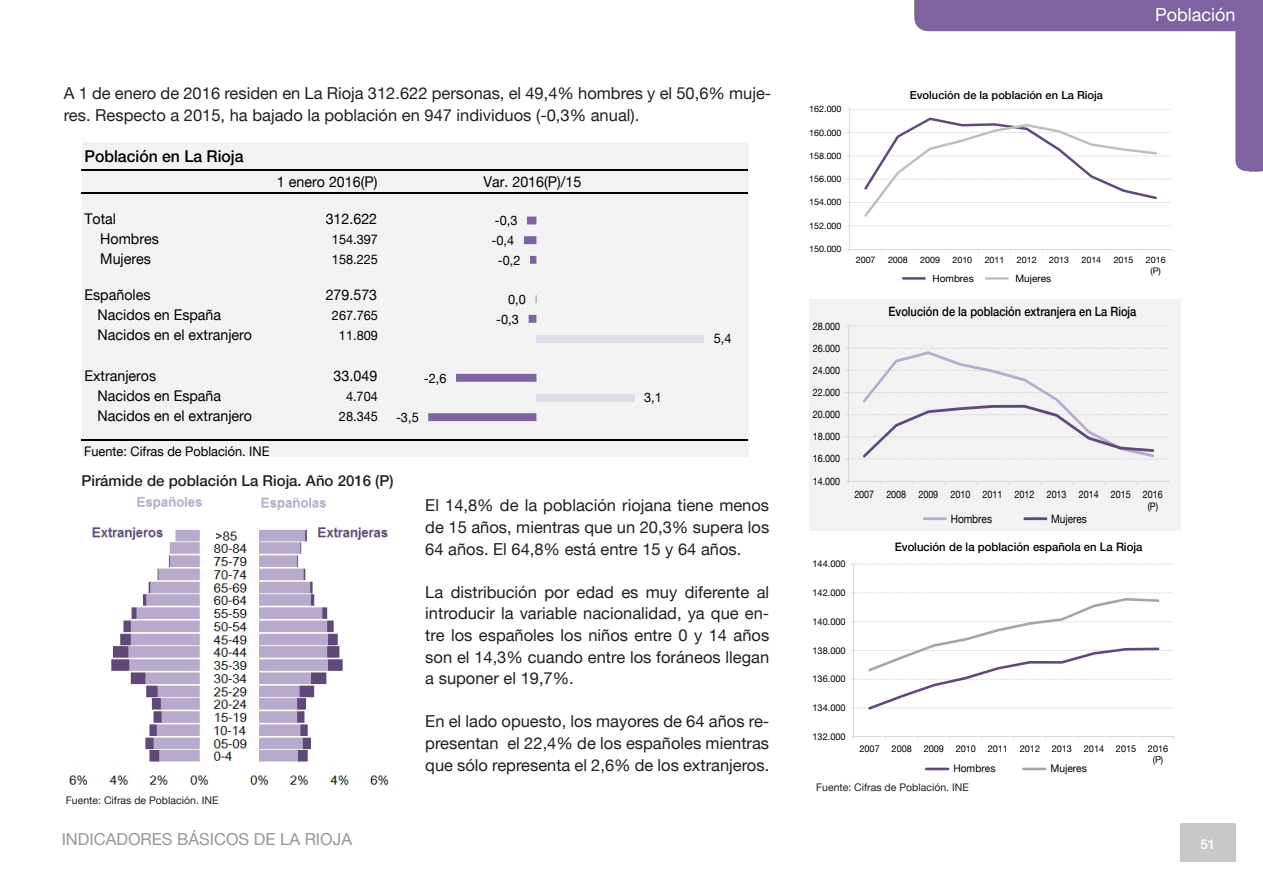
<style>
.page{position:relative;width:1263px;height:893px;background:#fff}
.page>*{position:absolute;margin:0;border:0;box-sizing:border-box;transform-origin:0 0}
.t1{font:18px "Helvetica Neue LT";color:#fff}
.texto_diseño_simplif{font:16.5px/21.6px "Helvetica Neue LT";color:#231f20;text-align:justify}
.t2{font:16.5px "Helvetica Neue LT";color:#969696}
.t3{font:500 16.35px "Helvetica Neue LT";color:#000}
.titulos_graficos_sim{font:500 15px "Helvetica Neue LT";color:#231f20}
.t4{font:14.7px "Helvetica Neue LT";color:#000}
.t5{font:500 13.5px "Helvetica Neue LT";color:#fff}
.t6{font:13.2px/19.6px "Helvetica Neue LT";color:#000;text-align:center}
.t7{font:500 12.9px "Helvetica Neue LT";color:#000;scale:.87 1}
.t8{font:500 11.7px "Helvetica Neue LT";color:#000}
.t9{font:11.55px "Helvetica Neue LT";color:#000;scale:.87 1}
.t10{font:500 11.1px "Helvetica Neue LT";color:#000}
.t11{font:10.65px "Helvetica Neue LT";color:#000}
.fuentes_de_graficos{font:10.5px "Helvetica Neue LT";color:#231f20}
.t12{font:10.35px/12.1px "Helvetica Neue LT";letter-spacing:-.005em;color:#000;scale:.87 1}
.t13{font:10.05px "Helvetica Neue LT";color:#000}
.t14{font:9.45px/10.9px "Helvetica Neue LT";letter-spacing:-.005em;color:#000}
.t15{font:9px/10.4px "Helvetica Neue LT";color:#000;text-align:center}
</style>
<div class="page">
<div style="left:1180px;top:823px;width:55px;height:39px;background:#c8c8c8"></div>
<div style="left:82px;top:142px;width:666px;height:315px;background:#f2f2f2"></div>
<hr style="left:82px;top:169px;width:666px;height:2px;background:#000">
<hr style="left:82px;top:192px;width:666px;height:2px;background:#000">
<hr style="left:82px;top:439px;width:666px;height:2px;background:#000">
<div style="left:536px;top:335px;width:168px;height:7px;background:#e1daea"></div>
<div style="left:536px;top:394px;width:99px;height:7px;background:#e1daea"></div>
<svg style="left:428px;top:217px;width:108px;height:204px"></svg>
<img style="left:69px;top:497px;width:320px;height:289px">
<div style="left:809px;top:300px;width:371px;height:231px;background:#f2f2f2"></div>
<hr style="left:848px;top:326px;width:1px;height:155px;background:#d9d9d9">
<hr style="left:848px;top:481px;width:321px;height:1px;background:#d9d9d9">
<svg style="left:845px;top:326px;width:324px;height:134px"></svg>
<hr style="left:923px;top:517px;width:24px;height:3px;background:#b8aacc">
<hr style="left:1023px;top:517px;width:24px;height:3px;background:#60497a">
<hr style="left:849px;top:109px;width:1px;height:140px;background:#d9d9d9">
<hr style="left:849px;top:249px;width:323px;height:1px;background:#d9d9d9">
<svg style="left:846px;top:0;width:417px;height:226px"></svg>
<hr style="left:902px;top:277px;width:24px;height:3px;background:#60497a">
<hr style="left:985px;top:277px;width:24px;height:3px;background:#bfbfbf">
<svg style="left:854px;top:564px;width:319px;height:144px"></svg>
<hr style="left:853px;top:564px;width:1px;height:173px;background:#d9d9d9">
<hr style="left:853px;top:736px;width:321px;height:1px;background:#d9d9d9">
<svg style="left:868px;top:598px;width:291px;height:112px"></svg>
<hr style="left:925px;top:768px;width:24px;height:2px;background:#60497a">
<hr style="left:1022px;top:768px;width:24px;height:2px;background:#a6a6a6">
<p class="t1" style="left:1155px;top:4px;width:82px">Población</p>
<p class="texto_diseño_simplif" style="left:64px;top:82px;width:709px">A 1 de enero de 2016 residen en La Rioja 312.622 personas, el 49,4% hombres y el 50,6% muje&shy;res. Respecto a 2015, ha bajado la población en 947 individuos (-0,3% anual).</p>
<p class="t3" style="left:85px;top:146px;width:160px">Población en La Rioja</p>
<p class="t4" style="left:277px;top:173px;width:102px">1 enero 2016(P)</p>
<p class="t4" style="left:483px;top:173px;width:100px">Var. 2016(P)/15</p>
<p class="t4" style="left:84px;top:210px;width:33px">Total</p>
<p class="t4" style="left:326px;top:210px;width:53px">312.622</p>
<p class="t4" style="left:100px;top:230px;width:60px">Hombres</p>
<p class="t6" style="left:332px;top:229px;width:48px">154.397</p>
<p class="t4" style="left:100px;top:250px;width:52px">Mujeres</p>
<p class="t6" style="left:332px;top:249px;width:48px">158.225</p>
<p class="t4" style="left:84px;top:286px;width:68px">Españoles</p>
<p class="t4" style="left:326px;top:286px;width:53px">279.573</p>
<p class="t4" style="left:98px;top:306px;width:125px">Nacidos en España</p>
<p class="t6" style="left:332px;top:305px;width:48px">267.765</p>
<p class="t4" style="left:98px;top:326px;width:156px">Nacidos en el extranjero</p>
<p class="t6" style="left:339px;top:326px;width:40px">11.809</p>
<p class="t4" style="left:84px;top:367px;width:73px">Extranjeros</p>
<p class="t4" style="left:334px;top:367px;width:45px">33.049</p>
<p class="t4" style="left:98px;top:387px;width:125px">Nacidos en España</p>
<p class="t6" style="left:346px;top:386px;width:33px">4.704</p>
<p class="t4" style="left:98px;top:407px;width:156px">Nacidos en el extranjero</p>
<p class="t6" style="left:339px;top:407px;width:40px">28.345</p>
<p class="t6" style="left:84px;top:441px;width:187px">Fuente: Cifras de Población. INE</p>
<p class="t6" style="left:424px;top:368px;width:24px">-2,6</p>
<p class="t6" style="left:396px;top:407px;width:24px">-3,5</p>
<p class="t6" style="left:491px;top:211px;width:30px">-0,3 -0,4 -0,2</p>
<p class="t6" style="left:496px;top:289px;width:31px;text-align:left;text-indent:12px">0,0 -0,3</p>
<p class="t6" style="left:644px;top:387px;width:19px">3,1</p>
<p class="t6" style="left:714px;top:328px;width:19px">5,4</p>
<p class="t15" style="left:809px;top:104px;width:34px">162.000</p>
<p class="t15" style="left:809px;top:127px;width:34px">160.000</p>
<p class="t15" style="left:809px;top:150px;width:34px">158.000</p>
<p class="t15" style="left:809px;top:174px;width:34px">156.000</p>
<p class="t15" style="left:809px;top:197px;width:34px">154.000</p>
<p class="t15" style="left:809px;top:220px;width:34px">152.000</p>
<p class="t15" style="left:809px;top:244px;width:34px">150.000</p>
<p class="t12" style="left:813px;top:320px;width:33px">28.000</p>
<p class="t12" style="left:813px;top:342px;width:33px">26.000</p>
<p class="t12" style="left:813px;top:364px;width:33px">24.000</p>
<p class="t12" style="left:813px;top:386px;width:33px">22.000</p>
<p class="t12" style="left:813px;top:408px;width:33px">20.000</p>
<p class="t12" style="left:813px;top:430px;width:33px">18.000</p>
<p class="t12" style="left:813px;top:452px;width:33px">16.000</p>
<p class="titulos_graficos_sim" style="left:81px;top:471px;width:314px">Pirámide de población La Rioja. Año 2016 (P)</p>
<p class="t12" style="left:813px;top:475px;width:33px">14.000</p>
<p class="texto_diseño_simplif" style="left:425px;top:494px;width:345px">El 14,8% de la población riojana tiene menos de 15 años, mientras que un 20,3% supera los 64 años. El 64,8% está entre 15 y 64 años.</p>
<p class="texto_diseño_simplif" style="left:425px;top:581px;width:345px">La distribución por edad es muy diferente al introducir la variable nacionalidad, ya que en&shy;tre los españoles los niños entre 0 y 14 años son el 14,3% cuando entre los foráneos llegan a suponer el 19,7%.</p>
<p class="texto_diseño_simplif" style="left:425px;top:710px;width:345px">En el lado opuesto, los mayores de 64 años re&shy;presentan el 22,4% de los españoles mientras que sólo representa el 2,6% de los extranjeros.</p>
<p class="t14" style="left:813px;top:558px;width:34px">144.000</p>
<p class="t14" style="left:813px;top:587px;width:34px">142.000</p>
<p class="t14" style="left:813px;top:616px;width:34px">140.000</p>
<p class="t14" style="left:813px;top:645px;width:34px">138.000</p>
<p class="t14" style="left:813px;top:673px;width:34px">136.000</p>
<p class="t14" style="left:813px;top:702px;width:34px">134.000</p>
<p class="t14" style="left:813px;top:731px;width:34px">132.000</p>
<p class="t10" style="left:910px;top:89px;width:195px">Evolución de la población en La Rioja</p>
<p class="t15" style="left:856px;top:255px;width:21px">2007</p>
<p class="t15" style="left:888px;top:255px;width:21px">2008</p>
<p class="t15" style="left:920px;top:255px;width:21px">2009</p>
<p class="t15" style="left:952px;top:255px;width:21px">2010</p>
<p class="t15" style="left:985px;top:255px;width:21px">2011</p>
<p class="t15" style="left:1017px;top:255px;width:21px">2012</p>
<p class="t15" style="left:1049px;top:255px;width:21px">2013</p>
<p class="t15" style="left:1081px;top:255px;width:21px">2014</p>
<p class="t15" style="left:1114px;top:255px;width:21px">2015</p>
<p class="t15" style="left:1146px;top:255px;width:21px">2016 (P)</p>
<p class="t13" style="left:932px;top:272px;width:43px">Hombres</p>
<p class="t13" style="left:1015px;top:272px;width:37px">Mujeres</p>
<p class="t7" style="left:888px;top:304px;width:286px">Evolución de la población extranjera en La Rioja</p>
<p class="t12" style="left:1148px;top:488px;width:19px;text-indent:-293px">2007 2008 2009 2010 2011 2012 2013 2014 2015 2016 (P)</p>
<p class="t9" style="left:951px;top:511px;width:49px">Hombres</p>
<p class="t9" style="left:1051px;top:511px;width:43px">Mujeres</p>
<p class="t8" style="left:895px;top:540px;width:249px">Evolución de la población española en La Rioja</p>
<p class="t14" style="left:859px;top:743px;width:54px">2007 2008</p>
<p class="t14" style="left:924px;top:743px;width:150px">2009 2010 2011 2012 2013</p>
<p class="t14" style="left:1153px;top:743px;width:17px;text-indent:-69px">2014 2015 2016 (P)</p>
<p class="t11" style="left:953px;top:762px;width:44px">Hombres</p>
<p class="t11" style="left:1050px;top:762px;width:38px">Mujeres</p>
<p class="fuentes_de_graficos" style="left:66px;top:794px;width:154px">Fuente: Cifras de Población. INE</p>
<p class="t2" style="left:62px;top:829px;width:292px">INDICADORES BÁSICOS DE LA RIOJA</p>
<p class="fuentes_de_graficos" style="left:816px;top:781px;width:154px">Fuente: Cifras de Población. INE</p>
<p class="t5" style="left:1200px;top:836px;width:17px">51</p>
</div>
